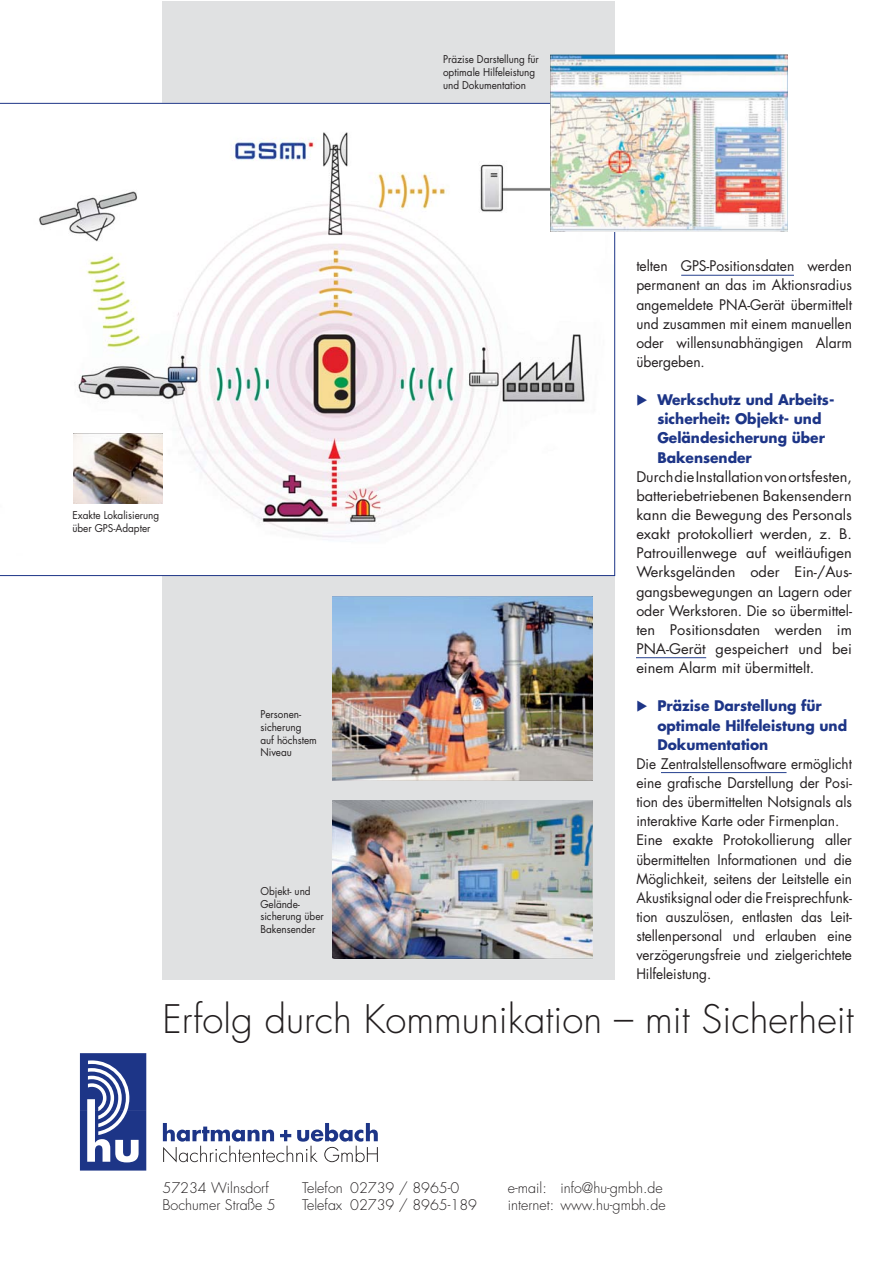
<style>
.page{position:relative;width:895px;height:1265px;background:#fff}
.page>*{position:absolute;margin:0;border:0;box-sizing:border-box;transform-origin:0 0}
.t1{font:300 38.25px "Futura";color:#231f20}
.t2{font:14.25px/19px "Futura";letter-spacing:-.005em;color:#231f20;text-align:justify}
.t3{font:14.25px/19px "Futura";letter-spacing:-.005em;color:#231f20;scale:.95 1}
.t4{font:700 14.25px/19px "Futura";color:#1d3587}
.t5{font:300 14.25px "Futura";color:#231f20}
.t6{font:10.5px/12.8px "Futura";letter-spacing:-.005em;color:#231f20;scale:.95 1}
.s1{font-family:"European Pi Three";font-weight:400}
</style>
<div class="page">
<div style="left:162px;top:1px;width:453px;height:978px;background:#e0e1e2"></div>
<svg style="left:1px;top:103px;width:614px;height:473px"></svg>
<svg style="left:163px;top:1123px;width:215px;height:39px"></svg>
<svg style="left:80px;top:1053px;width:66px;height:117px"></svg>
<img style="left:333px;top:596px;width:259px;height:184px">
<img style="left:550px;top:55px;width:236px;height:177px">
<img style="left:333px;top:800px;width:259px;height:157px">
<img style="left:73px;top:434px;width:89px;height:69px">
<hr style="left:681px;top:275px;width:112px;height:1px;background:#25408e">
<hr style="left:635px;top:657px;width:71px;height:1px;background:#25408e">
<hr style="left:660px;top:772px;width:126px;height:1px;background:#25408e">
<p class="t6" style="left:72px;top:509px;width:93px">Exakte Lokalisierung über GPS-Adapter</p>
<p class="t6" style="left:260px;top:708px;width:61px">Personen&shy;sicherung auf höchstem<br>Niveau</p>
<p class="t6" style="left:260px;top:885px;width:68px">Objekt- und<br>Gelände&shy;sicherung über<br>Bakensender</p>
<p class="t6" style="left:443px;top:54px;width:102px">Präzise Darstellung für optimale Hilfeleistung und Dokumentation</p>
<p class="t2" style="left:636px;top:258px;width:217px">telten GPS-Positionsdaten werden permanent an das im Aktionsradius angemeldete PNA-Gerät übermittelt und zusammen mit einem manuellen oder willensunabhängigen Alarm übergeben.</p>
<p class="t4" style="left:657px;top:391px;width:178px;text-indent:-21px"><span class="s1">-</span> Werkschutz und Arbeits&shy;sicherheit: Objekt- und<br>Geländesicherung über<br>Bakensender</p>
<p class="t2" style="left:636px;top:468px;width:217px">Durch die Installation von ortsfesten, batteriebetriebenen Bakensendern kann die Bewegung des Personals exakt protokolliert werden, z. B.<br>Patrouillenwege auf weitläufigen Werksgeländen oder Ein-/Aus&shy;gangsbewegungen an Lagern oder oder Werkstoren. Die so übermittel&shy;ten Positionsdaten werden im PNA-Gerät gespeichert und bei einem Alarm mit übermittelt.</p>
<p class="t4" style="left:657px;top:697px;width:191px;text-indent:-21px"><span class="s1">-</span> Präzise Darstellung für optimale Hilfeleistung und<br>Dokumentation</p>
<p class="t3" style="left:636px;top:755px;width:228px">Die Zentralstellensoftware ermöglicht eine grafische Darstellung der Posi&shy;tion des übermittelten Notsignals als interaktive Karte oder Firmenplan.<br>Eine exakte Protokollierung aller übermittelten Informationen und die Möglichkeit, seitens der Leitstelle ein Akustiksignal oder die Freisprechfunk&shy;tion auszulösen, entlasten das Leit&shy;stellenpersonal und erlauben eine verzögerungsfreie und zielgerichtete Hilfeleistung.</p>
<h1 class="t1" style="left:162px;top:1001px;width:692px">Erfolg durch Kommunikation – mit Sicherheit</h1>
<p class="t5" style="left:162px;top:1181px;width:108px">57234 Wilnsdorf</p>
<p class="t5" style="left:302px;top:1181px;width:159px">Telefon 02739 / 8965-0</p>
<p class="t5" style="left:507px;top:1181px;width:156px">e-mail: info@hu-gmbh.de</p>
<p class="t5" style="left:162px;top:1198px;width:115px">Bochumer Straße 5</p>
<p class="t5" style="left:302px;top:1198px;width:176px">Telefax 02739 / 8965-189</p>
<p class="t5" style="left:507px;top:1198px;width:159px">internet: www.hu-gmbh.de</p>
</div>
